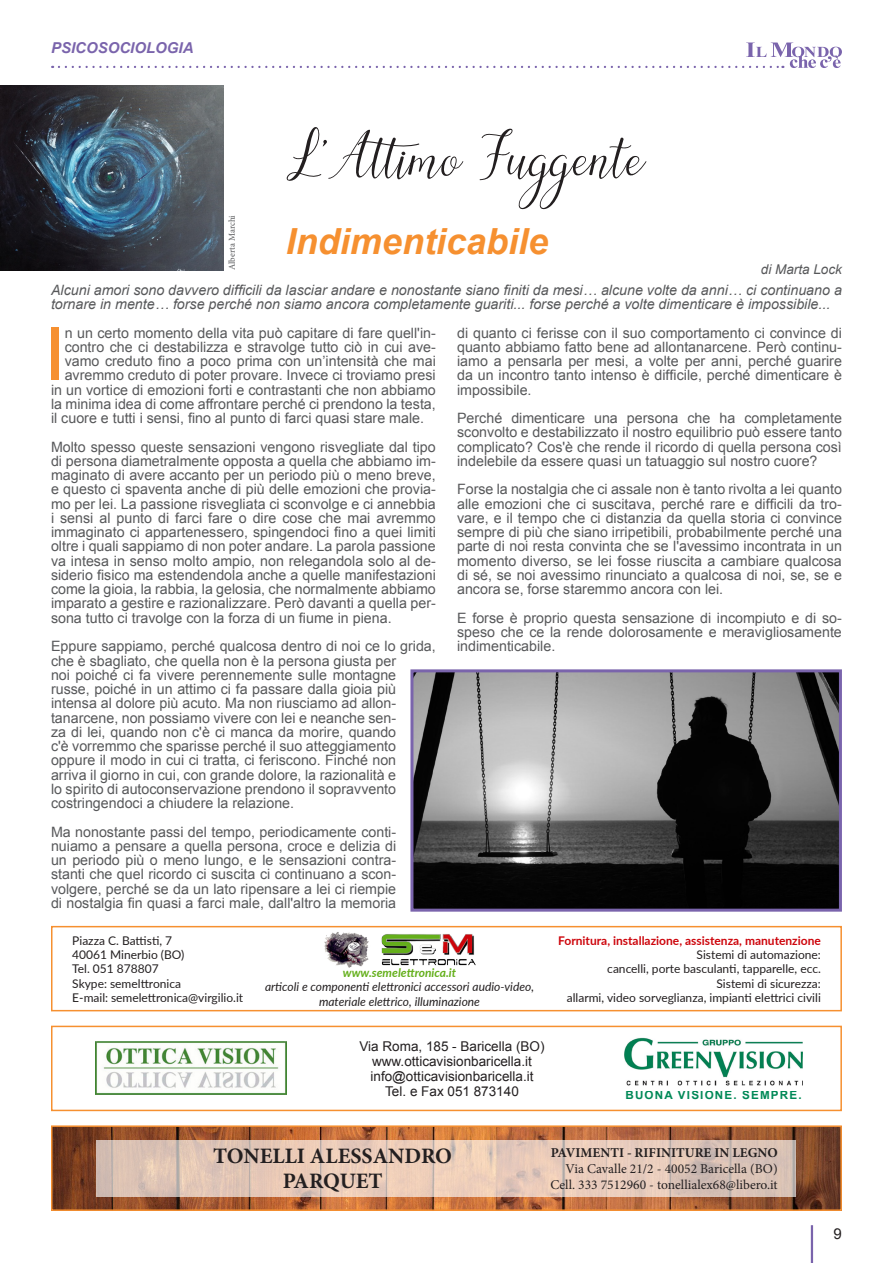
<style>
.page{position:relative;width:893px;height:1263px;background:#fff}
.page>*{position:absolute;margin:0;border:0;box-sizing:border-box;transform-origin:0 0}
.t1{font:73.95px "Arial";color:#f69030}
.t2{font:67.5px "Austina";color:#231f20}
.t3{font:italic 700 36px "Arial";color:#f69030}
.t4{font:700 22.05px "Minion Pro";color:#231f20}
.t5{font:italic 700 15px "Arial";color:#7a64ac}
.t6{font:15px "Arial";color:#231f20}
.t7{font:14.25px/14.2px "Arial";color:#57585a;text-align:justify}
.t8{font:italic 14.25px/14.2px "Arial";color:#57585a}
.Testo{font:13.5px "Arial";color:#231f20}
.t9{font:13.5px "Minion Pro";color:#231f20}
.t10{font:700 13.5px "Minion Pro";color:#231f20}
.t11{font:italic 13.5px "Arial";color:#57585a}
.t12{font:12px "Lato";color:#231f20}
.t13{font:italic 12px "Lato";color:#231f20}
.t14{font:700 12px "Lato";color:#cd050c}
.t15{font:italic 700 12px "Lato";color:#64af1b}
.Testo-2{font:700 11.7px "Arial";letter-spacing:.1em;color:#008957}
.t16{font:9px "Minion Pro";color:#57585a}
</style>
<div class="page">
<hr style="left:811px;top:1225px;width:2px;height:38px;background:#7a64ac">
<svg style="left:59px;top:43px;width:783px;height:25px"></svg>
<img style="left:0;top:85px;width:223px;height:185px">
<img style="left:414px;top:673px;width:424px;height:235px">
<div style="left:410px;top:669px;width:432px;height:243px;border:3px solid #7a64ac"></div>
<div style="left:51px;top:1026px;width:791px;height:85px;border:2px solid #f69030"></div>
<img style="left:95px;top:1042px;width:191px;height:53px">
<img style="left:624px;top:1038px;width:179px;height:48px">
<div style="left:51px;top:926px;width:791px;height:85px;background:#fff;border:2px solid #f69030"></div>
<img style="left:324px;top:932px;width:152px;height:35px">
<img style="left:54px;top:1128px;width:785px;height:80px">
<div style="left:51px;top:1125px;width:791px;height:86px;border:2px solid #f69030"></div>
<svg style="left:97px;top:1140px;width:699px;height:56px;background:#e2c7b7"></svg>
<p class="t5" style="left:51px;top:38px;width:144px">PSICOSOCIOLOGIA</p>
<p class="t16" style="left:226px;top:270px;width:57px;rotate:-90deg">Alberta Marchi</p>
<p class="t2" style="left:286px;top:114px;width:361px">L'Attimo Fuggente</p>
<p class="t3" style="left:286px;top:218px;width:264px">Indimenticabile</p>
<p class="t11" style="left:761px;top:261px;width:83px">di Marta Lock</p>
<p class="t8" style="left:51px;top:283px;width:792px">Alcuni amori sono davvero difficili da lasciar andare e nonostante siano finiti da mesi… alcune volte da anni… ci continuano a tornare in mente… forse perché non siamo ancora completamente guariti... forse perché a volte dimenticare è impossibile...</p>
<p class="t1" style="left:44px;top:306px;width:22px">I</p>
<p class="t7" style="left:65px;top:326px;width:373px">n un certo momento della vita può capitare di fare quell'in-</p>
<p class="t7" style="left:65px;top:340px;width:373px">contro che ci destabilizza e stravolge tutto ciò in cui ave-</p>
<p class="t7" style="left:65px;top:354px;width:373px">vamo creduto fino a poco prima con un’intensità che mai</p>
<p class="t7" style="left:65px;top:368px;width:373px">avremmo creduto di poter provare. Invece ci troviamo presi</p>
<p class="t7" style="left:51px;top:383px;width:386px">in un vortice di emozioni forti e contrastanti che non abbiamo</p>
<p class="t7" style="left:51px;top:397px;width:386px">la minima idea di come affrontare perché ci prendono la testa,</p>
<p class="t7" style="left:51px;top:411px;width:375px">il cuore e tutti i sensi, fino al punto di farci quasi stare male.</p>
<p class="t7" style="left:51px;top:440px;width:386px">Molto spesso queste sensazioni vengono risvegliate dal tipo di persona diametralmente opposta a quella che abbiamo im&shy;maginato di avere accanto per un periodo più o meno breve, e questo ci spaventa anche di più delle emozioni che provia&shy;mo per lei. La passione risvegliata ci sconvolge e ci annebbia i sensi al punto di farci fare o dire cose che mai avremmo immaginato ci appartenessero, spingendoci fino a quei limiti oltre i quali sappiamo di non poter andare. La parola passione va intesa in senso molto ampio, non relegandola solo al de&shy;siderio fisico ma estendendola anche a quelle manifestazioni come la gioia, la rabbia, la gelosia, che normalmente abbiamo imparato a gestire e razionalizzare. Però davanti a quella per&shy;sona tutto ci travolge con la forza di un fiume in piena.</p>
<p class="t7" style="left:51px;top:639px;width:386px;text-align:left">Eppure sappiamo, perché qualcosa dentro di noi ce lo grida, che è sbagliato, che quella non è la persona giusta per<br>noi poiché ci fa vivere perennemente sulle montagne russe, poiché in un attimo ci fa passare dalla gioia più intensa al dolore più acuto. Ma non riusciamo ad allon&shy;tanarcene, non possiamo vivere con lei e neanche sen-<br>za di lei, quando non c'è ci manca da morire, quando<br>c'è vorremmo che sparisse perché il suo atteggiamento oppure il modo in cui ci tratta, ci feriscono. Finché non<br>arriva il giorno in cui, con grande dolore, la razionalità e<br>lo spirito di autoconservazione prendono il sopravvento costringendoci a chiudere la relazione.</p>
<p class="t7" style="left:51px;top:824px;width:347px">Ma nonostante passi del tempo, periodicamente conti&shy;nuiamo a pensare a quella persona, croce e delizia di un periodo più o meno lungo, e le sensazioni contra&shy;stanti che quel ricordo ci suscita ci continuano a scon&shy;volgere, perché se da un lato ripensare a lei ci riempie di nostalgia fin quasi a farci male, dall'altro la memoria</p>
<p class="t7" style="left:457px;top:326px;width:386px">di quanto ci ferisse con il suo comportamento ci convince di quanto abbiamo fatto bene ad allontanarcene. Però continu&shy;iamo a pensarla per mesi, a volte per anni, perché guarire da un incontro tanto intenso è difficile, perché dimenticare è impossibile.</p>
<p class="t7" style="left:457px;top:411px;width:386px">Perché dimenticare una persona che ha completamente sconvolto e destabilizzato il nostro equilibrio può essere tanto complicato? Cos'è che rende il ricordo di quella persona così indelebile da essere quasi un tatuaggio sul nostro cuore?</p>
<p class="t7" style="left:457px;top:482px;width:386px">Forse la nostalgia che ci assale non è tanto rivolta a lei quanto alle emozioni che ci suscitava, perché rare e difficili da tro&shy;vare, e il tempo che ci distanzia da quella storia ci convince sempre di più che siano irripetibili, probabilmente perché una parte di noi resta convinta che se l'avessimo incontrata in un momento diverso, se lei fosse riuscita a cambiare qualcosa di sé, se noi avessimo rinunciato a qualcosa di noi, se, se e ancora se, forse staremmo ancora con lei.</p>
<p class="t7" style="left:457px;top:611px;width:386px">E forse è proprio questa sensazione di incompiuto e di so&shy;speso che ce la rende dolorosamente e meravigliosamente indimenticabile.</p>
<p class="t12" style="left:72px;top:932px;width:101px">Piazza C. Battisti, 7</p>
<p class="t12" style="left:72px;top:946px;width:114px">40061 Minerbio (BO)</p>
<p class="t12" style="left:72px;top:960px;width:88px">Tel. 051 878807</p>
<p class="t12" style="left:72px;top:975px;width:110px">Skype: semelttronica</p>
<p class="t12" style="left:72px;top:989px;width:172px">E-mail: semelettronica@virgilio.it</p>
<p class="t15" style="left:343px;top:964px;width:115px">www.semelettronica.it</p>
<p class="t13" style="left:265px;top:978px;width:270px">articoli e componenti elettronici accessori audio-video,</p>
<p class="t13" style="left:319px;top:993px;width:162px">materiale elettrico, illuminazione</p>
<p class="t14" style="left:558px;top:931px;width:264px">Fornitura, installazione, assistenza, manutenzione</p>
<p class="t12" style="left:697px;top:946px;width:126px">Sistemi di automazione:</p>
<p class="t12" style="left:607px;top:960px;width:215px">cancelli, porte basculanti, tapparelle, ecc.</p>
<p class="t12" style="left:716px;top:975px;width:106px">Sistemi di sicurezza:</p>
<p class="t12" style="left:567px;top:989px;width:256px">allarmi, video sorveglianza, impianti elettrici civili</p>
<p class="Testo" style="left:359px;top:1037px;width:187px">Via Roma, 185 - Baricella (BO)</p>
<p class="Testo" style="left:372px;top:1052px;width:161px">www.otticavisionbaricella.it</p>
<p class="Testo" style="left:370px;top:1067px;width:164px">info@otticavisionbaricella.it</p>
<p class="Testo" style="left:385px;top:1082px;width:135px">Tel. e Fax 051 873140</p>
<p class="Testo-2" style="left:625px;top:1087px;width:178px">BUONA VISIONE. SEMPRE.</p>
<p class="t4" style="left:213px;top:1140px;width:240px">TONELLI ALESSANDRO</p>
<p class="t4" style="left:283px;top:1165px;width:101px">PARQUET</p>
<p class="t10" style="left:551px;top:1143px;width:228px">PAVIMENTI - RIFINITURE IN LEGNO</p>
<p class="t9" style="left:566px;top:1160px;width:214px">Via Cavalle 21/2 - 40052 Baricella (BO)</p>
<p class="t9" style="left:550px;top:1176px;width:229px">Cell. 333 7512960 - tonellialex68@libero.it</p>
<p class="t6" style="left:834px;top:1224px;width:10px">9</p>
</div>
